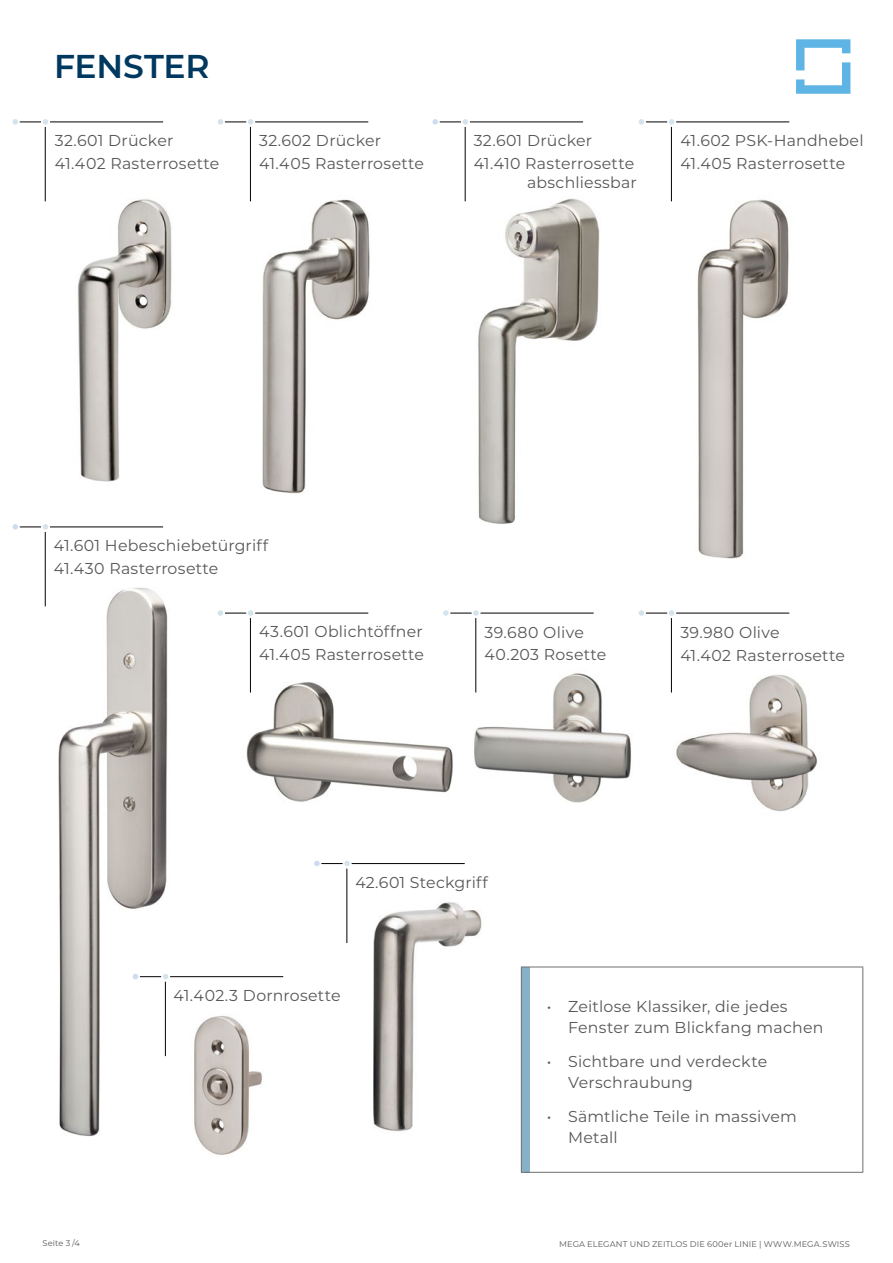
<style>
.page{position:relative;width:893px;height:1263px;background:#fff}
.page>*{position:absolute;margin:0;border:0;box-sizing:border-box;transform-origin:0 0}
.t1{font:600 33px "Montserrat";letter-spacing:-.01em;color:#003860}
.t2{font:15.75px/22.5px "Montserrat";letter-spacing:.015em;color:#575756}
.t3{font:8.25px "Montserrat";letter-spacing:.015em;color:#575756}
</style>
<div class="page">
<svg style="left:796px;top:39px;width:54px;height:55px"></svg>
<img style="left:249px;top:145px;width:121px;height:349px">
<img style="left:58px;top:587px;width:118px;height:549px">
<hr style="left:50px;top:527px;width:113px;height:1px;background:#000">
<svg style="left:13px;top:524px;width:35px;height:6px"></svg>
<hr style="left:45px;top:532px;width:1px;height:74px;background:#000">
<img style="left:77px;top:199px;width:95px;height:283px">
<img style="left:670px;top:138px;width:119px;height:421px">
<img style="left:474px;top:641px;width:197px;height:162px">
<img style="left:667px;top:644px;width:150px;height:167px">
<img style="left:246px;top:613px;width:207px;height:189px">
<img style="left:133px;top:1003px;width:129px;height:152px">
<hr style="left:255px;top:122px;width:113px;height:1px;background:#000">
<svg style="left:218px;top:119px;width:35px;height:6px"></svg>
<hr style="left:250px;top:127px;width:1px;height:74px;background:#000">
<hr style="left:481px;top:613px;width:113px;height:1px;background:#000">
<svg style="left:443px;top:610px;width:36px;height:6px"></svg>
<hr style="left:476px;top:618px;width:1px;height:74px;background:#000">
<hr style="left:676px;top:613px;width:113px;height:1px;background:#000">
<svg style="left:639px;top:610px;width:35px;height:6px"></svg>
<hr style="left:671px;top:618px;width:1px;height:74px;background:#000">
<hr style="left:676px;top:122px;width:113px;height:1px;background:#000">
<svg style="left:639px;top:119px;width:35px;height:6px"></svg>
<hr style="left:671px;top:127px;width:1px;height:74px;background:#000">
<hr style="left:170px;top:976px;width:113px;height:1px;background:#000">
<svg style="left:133px;top:974px;width:35px;height:5px"></svg>
<hr style="left:165px;top:982px;width:1px;height:74px;background:#000">
<hr style="left:255px;top:613px;width:113px;height:1px;background:#000">
<svg style="left:218px;top:610px;width:35px;height:6px"></svg>
<hr style="left:250px;top:618px;width:1px;height:74px;background:#000">
<hr style="left:50px;top:122px;width:113px;height:1px;background:#000">
<svg style="left:13px;top:119px;width:35px;height:6px"></svg>
<hr style="left:45px;top:127px;width:1px;height:74px;background:#000">
<img style="left:464px;top:173px;width:136px;height:351px">
<hr style="left:470px;top:122px;width:113px;height:1px;background:#000">
<svg style="left:432px;top:119px;width:36px;height:6px"></svg>
<hr style="left:465px;top:127px;width:1px;height:74px;background:#000">
<img style="left:373px;top:902px;width:109px;height:230px">
<hr style="left:352px;top:863px;width:113px;height:1px;background:#000">
<svg style="left:314px;top:861px;width:36px;height:5px"></svg>
<hr style="left:347px;top:868px;width:1px;height:75px;background:#000">
<div style="left:521px;top:967px;width:9px;height:205px;background:#86b1c8"></div>
<hr style="left:530px;top:966px;width:333px;height:1px;background:#706f6f">
<hr style="left:862px;top:967px;width:1px;height:205px;background:#706f6f">
<hr style="left:530px;top:1172px;width:333px;height:1px;background:#706f6f">
<hr style="left:521px;top:967px;width:1px;height:205px;background:#706f6f">
<h1 class="t1" style="left:54px;top:43px;width:157px">FENSTER</h1>
<p class="t2" style="left:55px;top:129px;width:166px">32.601 Drücker<br>41.402 Rasterrosette</p>
<p class="t2" style="left:259px;top:129px;width:166px">32.602 Drücker<br>41.405 Rasterrosette</p>
<p class="t2" style="left:474px;top:129px;width:162px">32.601 Drücker<br>41.410 Rasterrosette</p>
<p class="t2" style="left:527px;top:171px;width:111px">abschliessbar</p>
<p class="t2" style="left:680px;top:129px;width:185px">41.602 PSK-Handhebel<br>41.405 Rasterrosette</p>
<p class="t2" style="left:54px;top:534px;width:216px">41.601 Hebeschiebetürgriff<br>41.430 Rasterrosette</p>
<p class="t2" style="left:259px;top:620px;width:166px">43.601 Oblichtöffner<br>41.405 Rasterrosette</p>
<p class="t2" style="left:485px;top:620px;width:123px">39.680 Olive<br>40.203 Rosette</p>
<p class="t2" style="left:680px;top:620px;width:166px">39.980 Olive<br>41.402 Rasterrosette</p>
<p class="t2" style="left:355px;top:870px;width:134px">42.601 Steckgriff</p>
<p class="t2" style="left:173px;top:984px;width:169px">41.402.3 Dornrosette</p>
<p class="t2" style="left:568px;top:995px;width:257px;line-height:21px;text-indent:-21px">• Zeitlose Klassiker, die jedes<br>Fenster zum Blickfang machen</p>
<p class="t2" style="left:568px;top:1050px;width:201px;line-height:21px;text-indent:-21px">• Sichtbare und verdeckte<br>Verschraubung</p>
<p class="t2" style="left:568px;top:1105px;width:230px;line-height:21px;text-indent:-21px">• Sämtliche Teile in massivem<br>Metall</p>
<p class="t3" style="left:43px;top:1237px;width:39px">Seite 3 /4</p>
<p class="t3" style="left:559px;top:1238px;width:292px">MEGA ELEGANT UND ZEITLOS DIE 600er LINIE | WWW.MEGA.SWISS</p>
</div>
